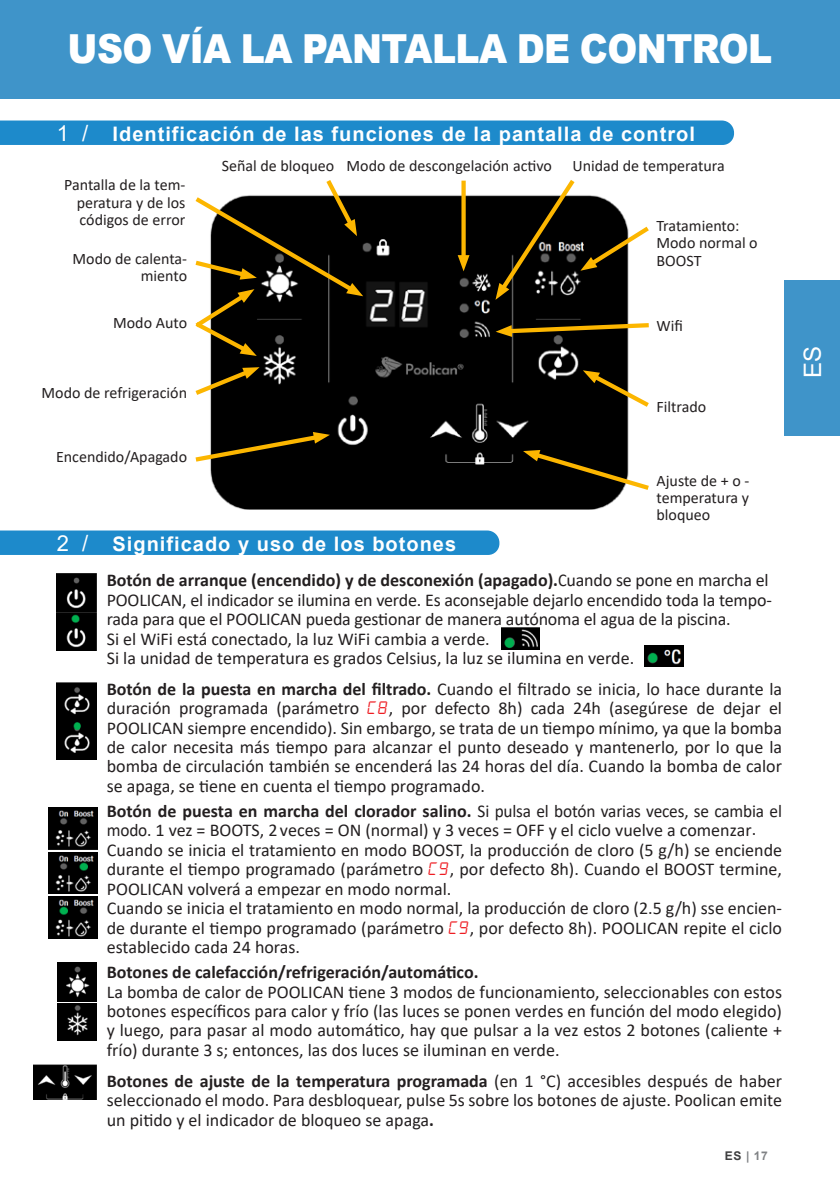
<style>
.page{position:relative;width:840px;height:1191px;background:#fff}
.page>*{position:absolute;margin:0;border:0;box-sizing:border-box;transform-origin:0 0}
.TITRE_Black_copie{font:900 40px "Arial";letter-spacing:-.015em;color:#fff;scale:.9 1}
.t1{font:24px "Arial";color:#fff}
.t2{font:700 20px "Arial";letter-spacing:.05em;color:#fff}
.t3{font:18px/19.4px "Calibri";color:#231f20;text-align:justify}
.t4{font:18px/19.4px "Calibri";color:#231f20;scale:.9 1}
.t5{font:18px/19.4px "Calibri";color:#231f20;scale:.96 1}
.t6{font:700 18px "Calibri";color:#231f20}
.t7{font:16px/17.2px "Calibri";color:#231f20;text-align:justify}
.t8{font:700 12px "Arial";color:#808285}
.s1{font-weight:400;font-size:22px}
.s2{font-weight:700}
.s3{font-family:"alarmclock";color:#ee1d23}
.s4{color:#3e3e3f}
</style>
<div class="page">
<div style="left:0;top:0;width:839px;height:98px;background:#3f94c9"></div>
<div style="left:784px;top:281px;width:55px;height:155px;background:#3f94c9"></div>
<img style="left:210px;top:191px;width:419px;height:318px">
<div style="left:0;top:120px;width:733px;height:25px;background:#1d8acb"></div>
<svg style="left:461px;top:181px;width:4px;height:74px"></svg>
<svg style="left:457px;top:255px;width:12px;height:16px"></svg>
<svg style="left:195px;top:366px;width:64px;height:32px"></svg>
<svg style="left:195px;top:432px;width:135px;height:32px;background:#3d331a"></svg>
<svg style="left:195px;top:180px;width:168px;height:176px"></svg>
<svg style="left:522px;top:449px;width:127px;height:44px;background:#423b28"></svg>
<svg style="left:495px;top:321px;width:154px;height:16px;background:#604c1a"></svg>
<svg style="left:495px;top:180px;width:154px;height:120px"></svg>
<svg style="left:582px;top:370px;width:67px;height:41px"></svg>
<div style="left:0;top:530px;width:499px;height:25px;background:#1d8acb"></div>
<img style="left:56px;top:573px;width:40px;height:78px">
<img style="left:501px;top:628px;width:38px;height:21px">
<img style="left:644px;top:645px;width:38px;height:21px">
<img style="left:57px;top:682px;width:39px;height:77px">
<img style="left:48px;top:807px;width:49px;height:42px">
<img style="left:48px;top:852px;width:49px;height:42px">
<img style="left:48px;top:896px;width:49px;height:43px">
<img style="left:57px;top:962px;width:39px;height:39px">
<img style="left:57px;top:1003px;width:39px;height:37px">
<img style="left:34px;top:1064px;width:62px;height:35px">
<p class="TITRE_Black_copie" style="left:67px;top:20px;width:784px">USO VÍA LA PANTALLA DE CONTROL</p>
<p class="t2" style="left:57px;top:120px;width:639px"><span class="s1">1 /</span> Identificación de las funciones de la pantalla de control</p>
<p class="t7" style="left:77px;top:176px;width:110px;text-indent:-12px">Pantalla de la tem&shy;peratura y de los códigos de error</p>
<p class="t7" style="left:72px;top:249px;width:116px;text-align:right">Modo de calenta&shy;miento</p>
<p class="t7" style="left:113px;top:314px;width:75px">Modo Auto</p>
<p class="t7" style="left:42px;top:383px;width:147px">Modo de refrigeración</p>
<p class="t7" style="left:56px;top:448px;width:132px">Encendido/Apagado</p>
<p class="t7" style="left:222px;top:157px;width:114px">Señal de bloqueo</p>
<p class="t7" style="left:346px;top:157px;width:207px">Modo de descongelación activo</p>
<p class="t2" style="left:57px;top:529px;width:401px"><span class="s1">2 /</span> Significado y uso de los botones</p>
<p class="t7" style="left:572px;top:157px;width:154px">Unidad de temperatura</p>
<p class="t7" style="left:656px;top:217px;width:84px">Tratamiento:</p>
<p class="t7" style="left:656px;top:234px;width:103px">Modo normal o<br>BOOST</p>
<p class="t7" style="left:656px;top:316px;width:28px">Wifi</p>
<p class="t7" style="left:656px;top:397px;width:51px">Filtrado</p>
<p class="t7" style="left:656px;top:471px;width:94px">Ajuste de + o - temperatura y bloqueo</p>
<p class="t4" style="left:107px;top:570px;width:740px"><span class="s2">Botón de arranque (encendido) y de desconexión (apagado).</span>Cuando se pone en marcha el<br>POOLICAN, el indicador se ilumina en verde. Es aconsejable dejarlo encendido toda la tempo&shy;rada para que el POOLICAN pueda gestionar de manera autónoma el agua de la piscina.</p>
<p class="t3" style="left:107px;top:628px;width:384px">Si el WiFi está conectado, la luz WiFi cambia a verde.</p>
<p class="t3" style="left:107px;top:648px;width:528px">Si la unidad de temperatura es grados Celsius, la luz se ilumina en verde.</p>
<p class="t3" style="left:107px;top:678px;width:676px"><span class="s2">Botón de la puesta en marcha del filtrado.</span> Cuando el filtrado se inicia, lo hace durante la duración programada (parámetro <span class="s3">C8</span>, por defecto 8h) cada 24h (asegúrese de dejar el POOLICAN siempre encendido). Sin embargo, se trata de un tiempo mínimo, ya que la bomba de calor necesita más tiempo para alcanzar el punto deseado y mantenerlo, por lo que la bomba de circulación también se encenderá las 24 horas del día. Cuando la bomba de calor se apaga, se tiene en cuenta el tiempo programado.</p>
<p class="t5" style="left:107px;top:801px;width:704px"><span class="s2">Botón de puesta en marcha del clorador salino.</span> Si pulsa el botón varias veces, se cambia el modo. 1 vez = BOOTS, 2 veces = ON (normal) y 3 veces = OFF y el ciclo vuelve a comenzar.</p>
<p class="t3" style="left:107px;top:839px;width:676px">Cuando se inicia el tratamiento en modo BOOST, la producción de cloro (5 g/h) se enciende durante el tiempo programado (parámetro <span class="s3">C9</span>, por defecto 8h). Cuando el BOOST termine, POOLICAN volverá a empezar en modo normal.</p>
<p class="t3" style="left:107px;top:898px;width:676px">Cuando se inicia el tratamiento en modo normal, la producción de cloro (2.5 g/h) sse encien&shy;de durante el tiempo programado (parámetro <span class="s3">C9</span>, por defecto 8h). POOLICAN repite el ciclo establecido cada 24 horas.</p>
<p class="t6" style="left:107px;top:959px;width:373px">Botones de calefacción/refrigeración/automático.</p>
<p class="t3" style="left:107px;top:981px;width:676px">La bomba de calor de POOLICAN tiene 3 modos de funcionamiento, seleccionables con estos botones específicos para calor y frío (las luces se ponen verdes en función del modo elegido) y luego, para pasar al modo automático, hay que pulsar a la vez estos 2 botones (caliente + frío) durante 3 s; entonces, las dos luces se iluminan en verde.</p>
<p class="t3" style="left:107px;top:1070px;width:676px"><span class="s2">Botones de ajuste de la temperatura programada</span> (en 1 °C) accesibles después de haber seleccionado el modo. Para desbloquear, pulse 5s sobre los botones de ajuste. Poolican emite un pitido y el indicador de bloqueo se apaga<span class="s2">.</span></p>
<p class="t8" style="left:724px;top:1147px;width:44px"><span class="s4">ES</span> | 17</p>
<h2 class="t1" style="left:795px;top:378px;width:34px;rotate:-90deg">ES</h2>
</div>
